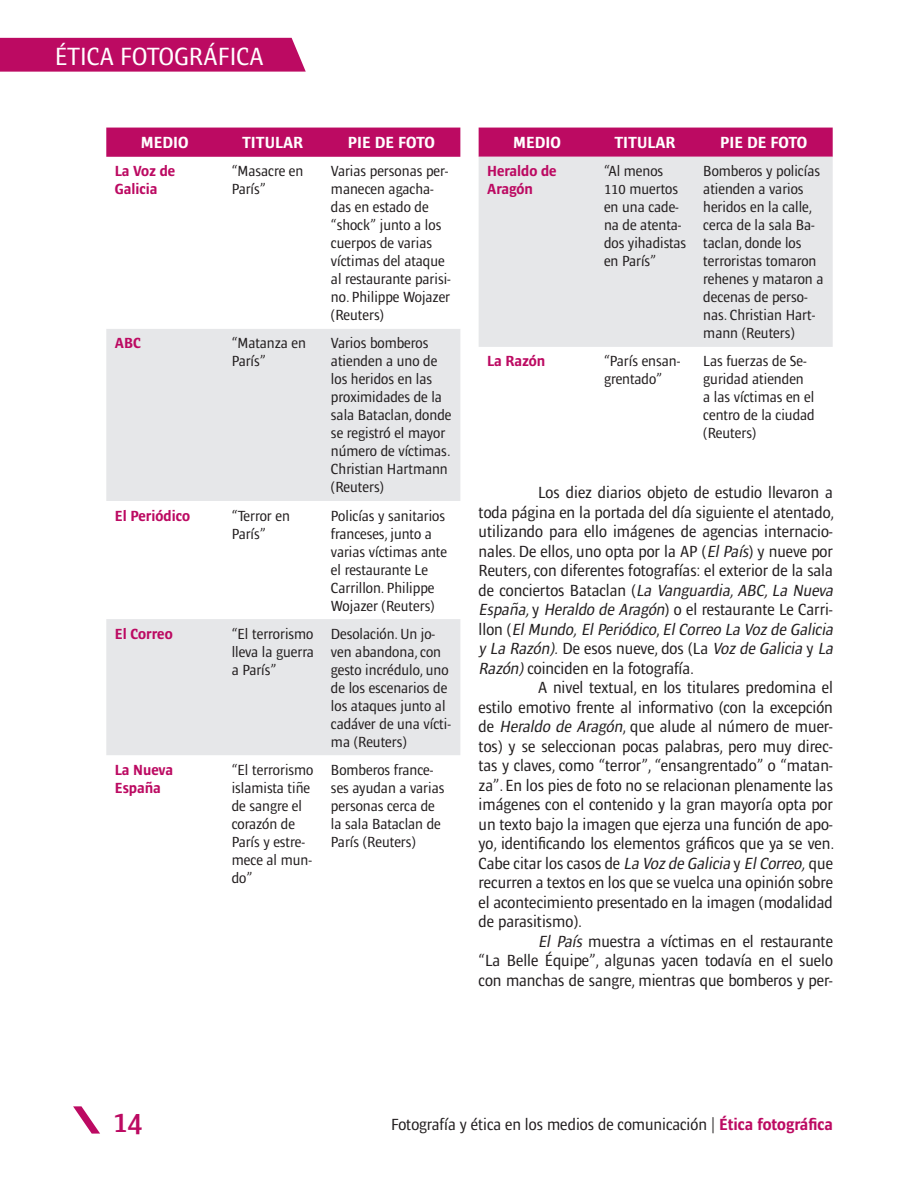
<style>
.page{position:relative;width:918px;height:1188px;background:#fff}
.page>*{position:absolute;margin:0;border:0;box-sizing:border-box;transform-origin:0 0}
.t1{font:600 condensed 30px "Ardoise Std";color:#bc0a62}
.t2{font:condensed 25.5px "Ardoise Std";color:#fff}
.Contenido_con_sangrí{font:condensed 16.5px/19.5px "Ardoise Std";color:#231f20;text-align:justify}
.TABLA_-_encabezados{font:700 condensed 16.5px "Ardoise Std";color:#fff}
.TABLA_-_texto_intern{font:condensed 15px/18px "Ardoise Std";color:#231f20}
.TABLA_-_texto_intern-2{font:700 condensed 15px "Ardoise Std";color:#bc0a62}
.s1{font-style:italic}
.s2{font-weight:700;color:#bc0a62}
</style>
<div class="page">
<svg style="left:73px;top:1106px;width:27px;height:28px"></svg>
<div style="left:0;top:38px;width:306px;height:34px;background:#bc0a62"></div>
<div style="left:106px;top:128px;width:354px;height:29px;background:#bc0a62"></div>
<svg style="left:106px;top:329px;width:354px;height:426px;fill:#e6e7e9"></svg>
<div style="left:479px;top:128px;width:354px;height:29px;background:#bc0a62"></div>
<div style="left:479px;top:157px;width:354px;height:190px;background:#e6e7e9"></div>
<h2 class="t2" style="left:55px;top:42px;width:210px">ÉTICA FOTOGRÁFICA</h2>
<p class="TABLA_-_encabezados" style="left:141px;top:133px;width:49px">MEDIO</p>
<p class="TABLA_-_encabezados" style="left:242px;top:133px;width:63px">TITULAR</p>
<p class="TABLA_-_encabezados" style="left:348px;top:133px;width:89px">PIE DE FOTO</p>
<p class="TABLA_-_texto_intern-2" style="left:115px;top:163px;width:62px">La Voz de</p>
<p class="TABLA_-_texto_intern-2" style="left:115px;top:181px;width:44px">Galicia</p>
<p class="TABLA_-_texto_intern" style="left:232px;top:162px;width:73px">“Masacre en<br>París”</p>
<p class="TABLA_-_texto_intern" style="left:331px;top:162px;width:121px">Varias personas per&shy;manecen agacha&shy;das en estado de “shock” junto a los cuerpos de varias víctimas del ataque al restaurante parisi&shy;no. Philippe Wojazer (Reuters)</p>
<p class="TABLA_-_texto_intern-2" style="left:115px;top:335px;width:28px">ABC</p>
<p class="TABLA_-_texto_intern" style="left:232px;top:334px;width:76px">“Matanza en<br>París”</p>
<p class="TABLA_-_texto_intern" style="left:331px;top:334px;width:122px">Varios bomberos atienden a uno de los heridos en las proximidades de la sala Bataclan, donde se registró el mayor número de víctimas.<br>Christian Hartmann (Reuters)</p>
<p class="TABLA_-_texto_intern-2" style="left:115px;top:507px;width:77px">El Periódico</p>
<p class="TABLA_-_texto_intern" style="left:232px;top:506px;width:60px">“Terror en<br>París”</p>
<p class="TABLA_-_texto_intern" style="left:331px;top:506px;width:118px">Policías y sanitarios franceses, junto a varias víctimas ante el restaurante Le<br>Carrillon. Philippe<br>Wojazer (Reuters)</p>
<p class="TABLA_-_texto_intern-2" style="left:115px;top:625px;width:59px">El Correo</p>
<p class="TABLA_-_texto_intern" style="left:232px;top:625px;width:84px;text-align:justify">“El terrorismo lleva la guerra a París”</p>
<p class="TABLA_-_texto_intern" style="left:331px;top:625px;width:122px">Desolación. Un jo&shy;ven abandona, con gesto incrédulo, uno de los escenarios de los ataques junto al cadáver de una vícti&shy;ma (Reuters)</p>
<p class="TABLA_-_texto_intern-2" style="left:115px;top:761px;width:60px">La Nueva</p>
<p class="TABLA_-_texto_intern-2" style="left:115px;top:779px;width:48px">España</p>
<p class="TABLA_-_texto_intern" style="left:232px;top:761px;width:83px">“El terrorismo islamista tiñe de sangre el corazón de<br>París y estre&shy;mece al mun&shy;do”</p>
<p class="TABLA_-_texto_intern" style="left:331px;top:761px;width:115px">Bomberos france&shy;ses ayudan a varias personas cerca de la sala Bataclan de<br>París (Reuters)</p>
<p class="TABLA_-_encabezados" style="left:513px;top:133px;width:49px">MEDIO</p>
<p class="TABLA_-_encabezados" style="left:614px;top:133px;width:63px">TITULAR</p>
<p class="TABLA_-_encabezados" style="left:720px;top:133px;width:89px">PIE DE FOTO</p>
<p class="TABLA_-_texto_intern-2" style="left:487px;top:163px;width:71px">Heraldo de</p>
<p class="TABLA_-_texto_intern-2" style="left:487px;top:181px;width:47px">Aragón</p>
<p class="TABLA_-_texto_intern" style="left:604px;top:162px;width:84px">“Al menos<br>110 muertos en una cade&shy;na de atenta&shy;dos yihadistas en París”</p>
<p class="TABLA_-_texto_intern" style="left:703px;top:162px;width:122px">Bomberos y policías atienden a varios heridos en la calle, cerca de la sala Ba&shy;taclan, donde los terroristas tomaron rehenes y mataron a decenas de perso&shy;nas. Christian Hart&shy;mann (Reuters)</p>
<p class="TABLA_-_texto_intern-2" style="left:487px;top:353px;width:60px">La Razón</p>
<p class="TABLA_-_texto_intern" style="left:604px;top:352px;width:78px">“París ensan&shy;grentado”</p>
<p class="TABLA_-_texto_intern" style="left:703px;top:352px;width:113px">Las fuerzas de Se&shy;guridad atienden<br>a las víctimas en el centro de la ciudad (Reuters)</p>
<p class="Contenido_con_sangrí" style="left:479px;top:483px;width:359px;text-align:left;text-indent:60px">Los diez diarios objeto de estudio llevaron a toda página en la portada del día siguiente el atentado, utilizando para ello imágenes de agencias internacio&shy;nales. De ellos, uno opta por la AP (<span class="s1">ElPaís</span>) y nueve por Reuters, con diferentes fotografías: el exterior de la sala d e co n c i e rtos B a ta c l a n ( <span class="s1">La Vanguardia,ABC,La Nueva España,</span>y <span class="s1">Heraldo de Aragón</span>) o el restaurante Le Carri&shy;l l o n ( <span class="s1">ElMundo, ElPeriódico</span>, <span class="s1">ElCorreo La Voz de Galicia y La Razón).</span> De esos nueve, dos (La <span class="s1">Voz de Galicia</span> y <span class="s1">La Razón)</span>coinciden en la fotografía.</p>
<p class="Contenido_con_sangrí" style="left:479px;top:678px;width:357px;text-indent:60px">A nivel textual, en los titulares predomina el estilo emotivo frente al informativo (con la excepción de <span class="s1">Heraldo de Aragón</span>, que alude al número de muer&shy;tos) y se seleccionan pocas palabras, pero muy direc&shy;tas y claves, como “terror”, “ensangrentado” o “matan&shy;za”. En los pies de foto no se relacionan plenamente las imágenes con el contenido y la gran mayoría opta por un texto bajo la imagen que ejerza una función de apo&shy;yo, identificando los elementos gráficos que ya se ven.<br>Cabe citar los casos de <span class="s1">La Voz de Galicia</span>y <span class="s1">ElCorreo,</span>que recurren a textos en los que se vuelca una opinión sobre el acontecimiento presentado en la imagen (modalidad de parasitismo).</p>
<p class="Contenido_con_sangrí" style="left:479px;top:931px;width:356px;text-indent:60px"><span class="s1">El País</span> muestra a víctimas en el restaurante “La Belle Équipe”, algunas yacen todavía en el suelo con manchas de sangre, mientras que bomberos y per-</p>
<h1 class="t1" style="left:113px;top:1104px;width:30px">14</h1>
<p class="Contenido_con_sangrí" style="left:391px;top:1115px;width:443px">Fotografía y ética en los medios de comunicación | <span class="s2">Ética fotográfica</span></p>
</div>
